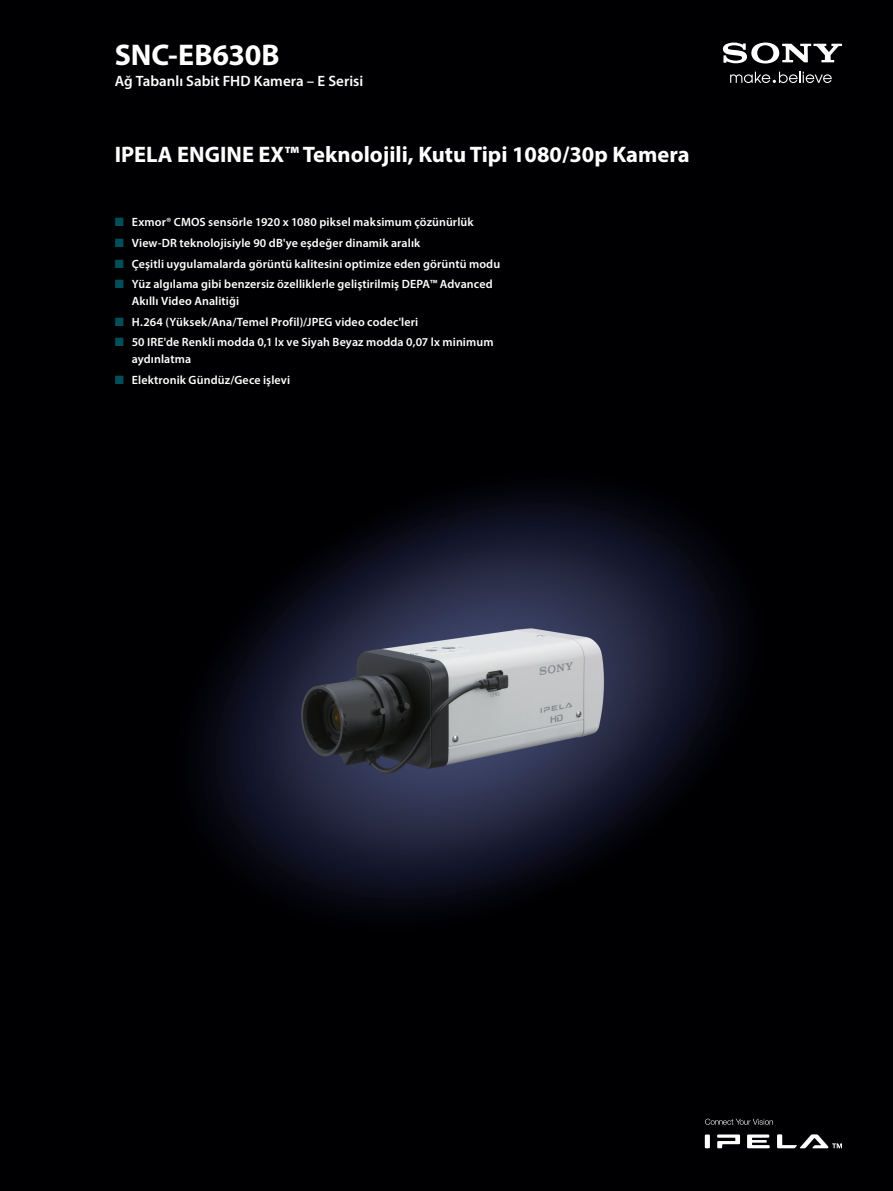
<style>
.page{position:relative;width:893px;height:1191px;background:#000002}
.page>*{position:absolute;margin:0;border:0;box-sizing:border-box;transform-origin:0 0}
.C1_Title{font:700 30px "Myriad Pro";letter-spacing:-.005em;color:#fff}
.CachCopy{font:700 22.5px "Myriad Pro";color:#fff}
.C1_Sub{font:600 15px "Myriad Pro";color:#fff}
.Intro{font:600 12px/16.5px "Myriad Pro";letter-spacing:.01em;color:#fff}
.s1{color:#004e59}
</style>
<div class="page">
<img style="left:201px;top:491px;width:538px;height:420px">
<svg style="left:730px;top:72px;width:102px;height:11px"></svg>
<svg style="left:723px;top:43px;width:119px;height:20px"></svg>
<svg style="left:705px;top:1118px;width:68px;height:6px"></svg>
<svg style="left:705px;top:1134px;width:137px;height:14px"></svg>
<p class="C1_Title" style="left:115px;top:35px;width:166px">SNC-EB630B</p>
<p class="C1_Sub" style="left:115px;top:71px;width:250px">Ağ Tabanlı Sabit FHD Kamera – E Serisi</p>
<p class="CachCopy" style="left:115px;top:139px;width:576px">IPELA ENGINE EX™ Teknolojili, Kutu Tipi 1080/30p Kamera</p>
<p class="Intro" style="left:115px;top:213px;width:360px"><span class="s1">■</span> Exmor® CMOS sensörle 1920 x 1080 piksel maksimum çözünürlük</p>
<p class="Intro" style="left:115px;top:234px;width:307px"><span class="s1">■</span> View-DR teknolojisiyle 90 dB'ye eşdeğer dinamik aralık</p>
<p class="Intro" style="left:115px;top:255px;width:387px"><span class="s1">■</span> Çeşitli uygulamalarda görüntü kalitesini optimize eden görüntü modu</p>
<p class="Intro" style="left:132px;top:276px;width:362px;text-indent:-17px"><span class="s1">■</span> Yüz algılama gibi benzersiz özelliklerle geliştirilmiş DEPA™ Advanced<br>Akıllı Video Analitiği</p>
<p class="Intro" style="left:115px;top:313px;width:305px"><span class="s1">■</span> H.264 (Yüksek/Ana/Temel Profil)/JPEG video codec'leri</p>
<p class="Intro" style="left:132px;top:334px;width:363px;text-indent:-17px"><span class="s1">■</span> 50 IRE'de Renkli modda 0,1 lx ve Siyah Beyaz modda 0,07 lx minimum aydınlatma</p>
<p class="Intro" style="left:115px;top:371px;width:177px"><span class="s1">■</span> Elektronik Gündüz/Gece işlevi</p>
</div>
